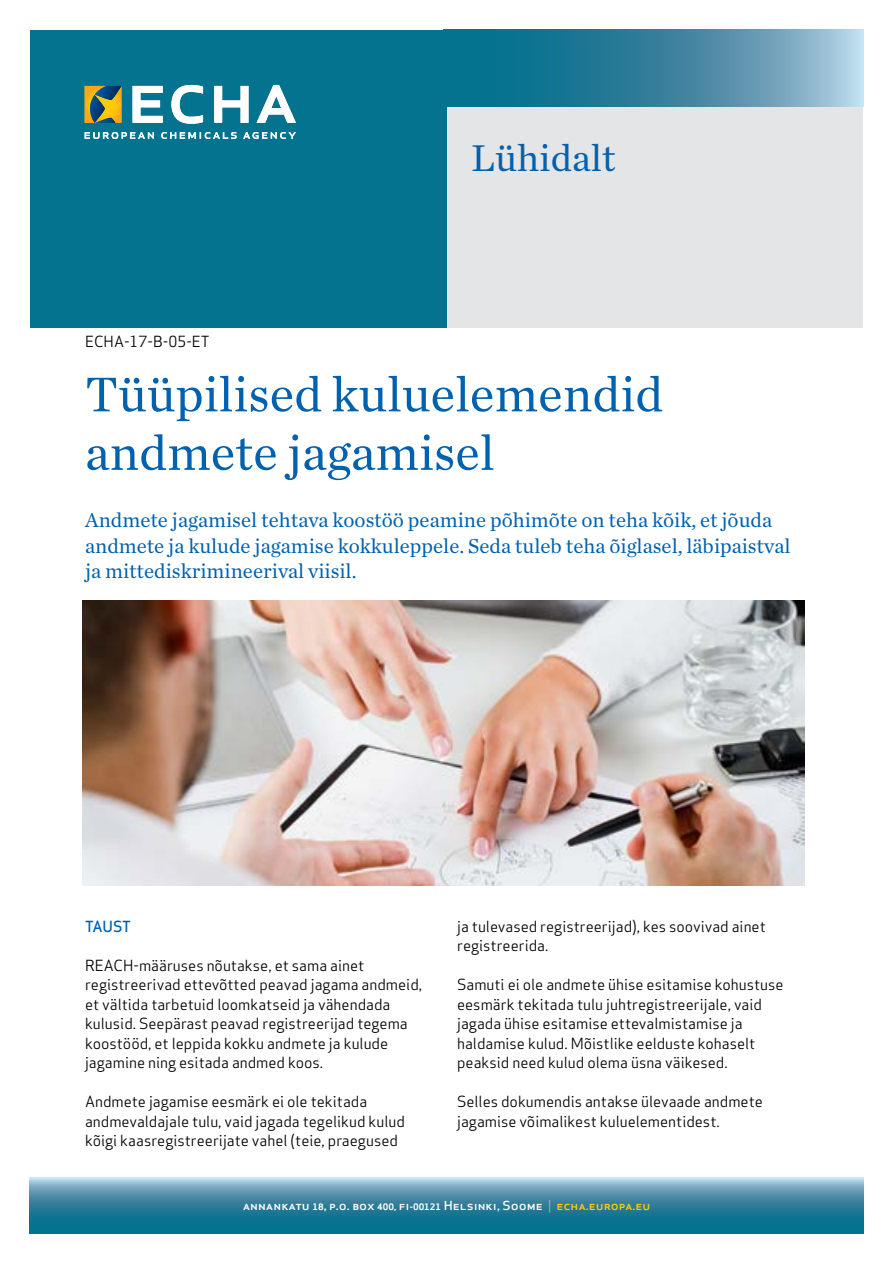
<style>
.page{position:relative;width:893px;height:1263px;background:#fff}
.page>*{position:absolute;margin:0;border:0;box-sizing:border-box;transform-origin:0 0}
.t1{font:51px/58.5px "Chronicle Text G1";color:#0061af}
.t2{font:39px "Chronicle Text G1";color:#0061af}
.t3{font:21px/25.5px "Chronicle Text G1";color:#0061af}
.t4{font:15px/19.5px "Apex Sans";color:#000}
.t5{font:500 15px "Apex Sans";letter-spacing:-.025em;color:#0061af}
.t6{font:500 12.15px "Apex Sans";color:#fff;scale:1.08 1}
.s1{font-weight:700;font-size:8.7px}
.s2{font-weight:700;font-size:8.25px}
.s3{font-weight:300}
.s4{color:#ffcb05}
</style>
<div class="page">
<svg style="left:30px;top:1178px;width:833px;height:55px;background:#3e8aa5"></svg>
<div style="left:446px;top:106px;width:417px;height:221px;background:#e4e5e6"></div>
<div style="left:30px;top:30px;width:416px;height:297px;background:#047390"></div>
<svg style="left:443px;top:30px;width:420px;height:76px;background:#408ba5"></svg>
<svg style="left:85px;top:132px;width:211px;height:7px"></svg>
<svg style="left:133px;top:85px;width:163px;height:39px"></svg>
<svg style="left:85px;top:86px;width:36px;height:37px"></svg>
<img style="left:82px;top:600px;width:723px;height:285px">
<p class="t4" style="left:85px;top:330px;width:126px">ECHA-17-B-05-ET</p>
<h2 class="t2" style="left:471px;top:128px;width:146px">Lühidalt</h2>
<h1 class="t1" style="left:85px;top:362px;width:580px">Tüüpilised kuluelemendid andmete jagamisel</h1>
<h3 class="t3" style="left:85px;top:506px;width:707px">Andmete jagamisel tehtava koostöö peamine põhimõte on teha kõik, et jõuda andmete ja kulude jagamise kokkuleppele. Seda tuleb teha õiglasel, läbipaistval ja mittediskrimineerival viisil.</h3>
<p class="t5" style="left:85px;top:913px;width:47px">TAUST</p>
<p class="t4" style="left:85px;top:954px;width:339px">REACH-määruses nõutakse, et sama ainet registreerivad ettevõtted peavad jagama andmeid, et vältida tarbetuid loomkatseid ja vähendada kulusid. Seepärast peavad registreerijad tegema koostööd, et leppida kokku andmete ja kulude jagamine ning esitada andmed koos.</p>
<p class="t4" style="left:85px;top:1090px;width:321px">Andmete jagamise eesmärk ei ole tekitada andmevaldajale tulu, vaid jagada tegelikud kulud kõigi kaasregistreerijate vahel (teie, praegused</p>
<p class="t4" style="left:457px;top:915px;width:310px">ja tulevased registreerijad), kes soovivad ainet registreerida.</p>
<p class="t4" style="left:457px;top:973px;width:328px">Samuti ei ole andmete ühise esitamise kohustuse eesmärk tekitada tulu juhtregistreerijale, vaid jagada ühise esitamise ettevalmistamise ja haldamise kulud. Mõistlike eelduste kohaselt peaksid need kulud olema üsna väikesed.</p>
<p class="t4" style="left:457px;top:1090px;width:307px">Selles dokumendis antakse ülevaade andmete jagamise võimalikest kuluelementidest.</p>
<p class="t6" style="left:243px;top:1195px;width:379px">annankatu <span class="s1">18</span>, p.o. box <span class="s1">400,</span> fi<span class="s2">-</span><span class="s1">00121</span> Helsinki, Soome <span class="s3">|</span> <span class="s4">echa.europa.eu</span></p>
</div>
